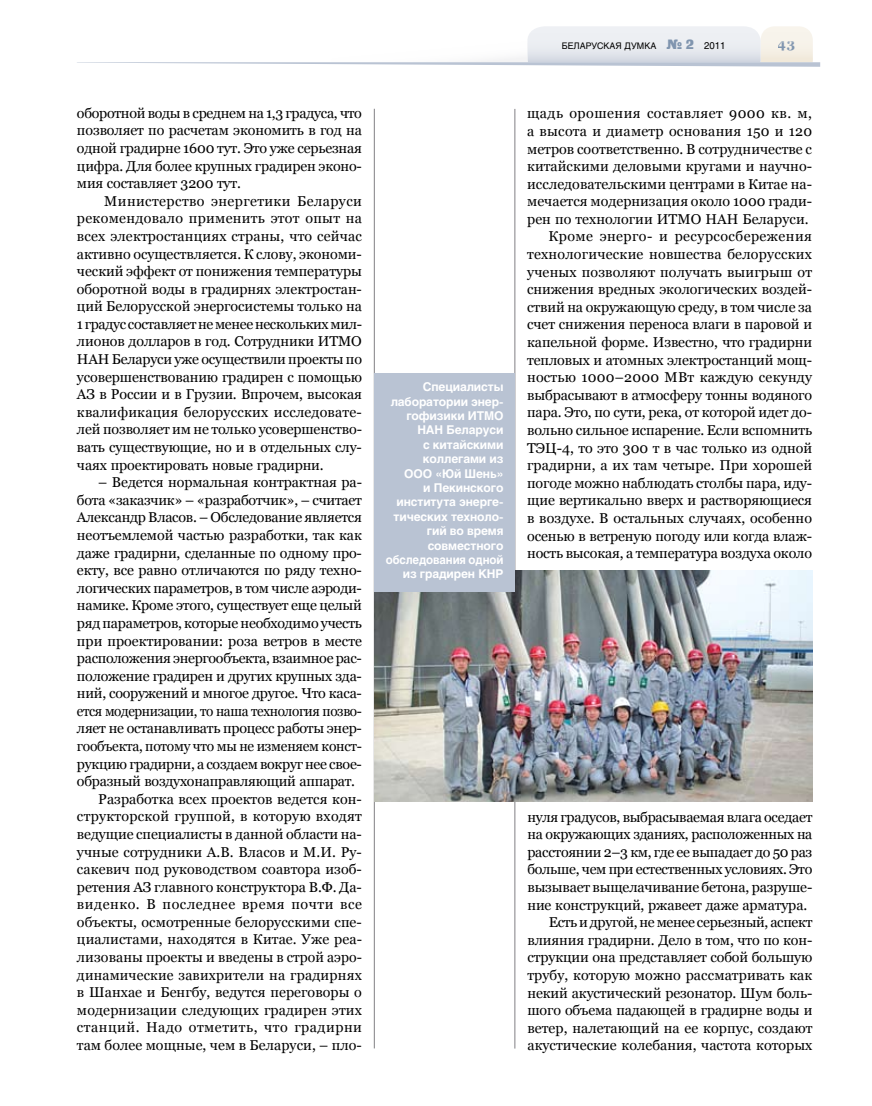
<style>
.page{position:relative;width:872px;height:1106px;background:#fff}
.page>*{position:absolute;margin:0;border:0;box-sizing:border-box;transform-origin:0 0}
.t1{font:14.25px/17.5px "Georgia";letter-spacing:-.005em;color:#000;text-align:justify}
.t2{font:14.25px "Georgia";letter-spacing:-.03em;color:#000;scale:.95 1}
.t3{font:14.25px "Georgia";letter-spacing:.02em;color:#000}
.t4{font:14.25px "Georgia";letter-spacing:.015em;color:#000}
.t5{font:14.25px "Georgia";letter-spacing:.035em;color:#000}
.t6{font:14.25px "Georgia";letter-spacing:.04em;color:#000}
.t7{font:700 13.5px "Georgia";color:#8095af}
.t8{font:700 12px/14.4px "Helios";letter-spacing:-.01em;color:#fff;text-align:right}
.t9{font:9px "Helios";color:#000}
.s1{font-family:"Black Grotesk C";font-size:13.5px;color:#8095af}
.s2{font-size:9.75px}
</style>
<div class="page">
<hr style="left:374px;top:109px;width:1px;height:939px;background:#818084">
<hr style="left:514px;top:109px;width:1px;height:939px;background:#818084">
<svg style="left:77px;top:26px;width:743px;height:41px"></svg>
<img style="left:374px;top:570px;width:438px;height:231px">
<div style="left:374px;top:373px;width:140px;height:219px;background:#b9c3d3"></div>
<p class="t1" style="left:77px;top:104px;width:286px">оборотной воды в среднем на 1,3 градуса, что позволяет по расчетам экономить в год на одной градирне 1600 тут. Это уже серьезная цифра. Для более крупных градирен эконо&shy;мия составляет 3200 тут.</p>
<p class="t1" style="left:77px;top:192px;width:286px;text-indent:27px">Министерство энергетики Беларуси рекомендовало применить этот опыт на всех электростанциях страны, что сейчас активно осуществляется. К слову, экономи&shy;ческий эффект от понижения температуры оборотной воды в градирнях электростан&shy;ций Белорусской энергосистемы только на 1 градус составляет не менее нескольких мил&shy;лионов долларов в год. Сотрудники ИТМО НАН Беларуси уже осуществили проекты по усовершенствованию градирен с помощью АЗ в России и в Грузии. Впрочем, высокая квалификация белорусских исследовате&shy;лей позволяет им не только усовершенство&shy;вать существующие, но и в отдельных слу&shy;чаях проектировать новые градирни.</p>
<p class="t1" style="left:98px;top:473px;width:265px">– Ведется нормальная контрактная ра-</p>
<p class="t1" style="left:77px;top:491px;width:286px">бота «заказчик» – «разработчик», – считает</p>
<p class="t1" style="left:77px;top:508px;width:286px">Александр Власов. – Обследование является</p>
<p class="t1" style="left:77px;top:526px;width:286px">неотъемлемой частью разработки, так как</p>
<p class="t1" style="left:77px;top:544px;width:286px">даже градирни, сделанные по одному про-</p>
<p class="t1" style="left:77px;top:561px;width:286px">екту, все равно отличаются по ряду техно-</p>
<p class="t1" style="left:77px;top:579px;width:286px">логических параметров, в том числе аэроди-</p>
<p class="t1" style="left:77px;top:596px;width:286px">намике. Кроме этого, существует еще целый</p>
<p class="t1" style="left:77px;top:614px;width:286px">ряд параметров, которые необходимо учесть</p>
<p class="t1" style="left:77px;top:632px;width:286px">при проектировании: роза ветров в месте</p>
<p class="t1" style="left:77px;top:649px;width:286px">расположения энергообъекта, взаимное рас-</p>
<p class="t1" style="left:77px;top:667px;width:286px">положение градирен и других крупных зда-</p>
<p class="t1" style="left:77px;top:684px;width:286px">ний, сооружений и многое другое. Что каса-</p>
<p class="t2" style="left:77px;top:702px;width:301px">ется модернизации, то наша технология позво-</p>
<p class="t1" style="left:77px;top:719px;width:286px">ляет не останавливать процесс работы энер-</p>
<p class="t1" style="left:77px;top:737px;width:286px">гообъекта, потому что мы не изменяем конст-</p>
<p class="t1" style="left:77px;top:754px;width:286px">рукцию градирни, а создаем вокруг нее свое-</p>
<p class="t1" style="left:77px;top:772px;width:280px">образный воздухонаправляющий аппарат.</p>
<p class="t1" style="left:98px;top:790px;width:265px">Разработка всех проектов ведется кон-</p>
<p class="t3" style="left:77px;top:808px;width:286px">структорской группой, в которую входят</p>
<p class="t1" style="left:77px;top:825px;width:286px">ведущие специалисты в данной области на-</p>
<p class="t1" style="left:77px;top:842px;width:286px">учные сотрудники А.В. Власов и М.И. Ру-</p>
<p class="t1" style="left:77px;top:860px;width:286px">сакевич под руководством соавтора изоб-</p>
<p class="t1" style="left:77px;top:878px;width:286px">ретения АЗ главного конструктора В.Ф. Да-</p>
<p class="t6" style="left:77px;top:896px;width:286px">виденко. В последнее время почти все</p>
<p class="t1" style="left:77px;top:913px;width:286px">объекты, осмотренные белорусскими спе-</p>
<p class="t1" style="left:77px;top:930px;width:286px">циалистами, находятся в Китае. Уже реа-</p>
<p class="t1" style="left:77px;top:948px;width:286px">лизованы проекты и введены в строй аэро-</p>
<p class="t4" style="left:77px;top:966px;width:286px">динамические завихрители на градирнях</p>
<p class="t1" style="left:77px;top:983px;width:286px">в Шанхае и Бенгбу, ведутся переговоры о</p>
<p class="t1" style="left:77px;top:1001px;width:286px">модернизации следующих градирен этих</p>
<p class="t5" style="left:77px;top:1019px;width:286px">станций. Надо отметить, что градирни</p>
<p class="t1" style="left:77px;top:1036px;width:286px">там более мощные, чем в Беларуси, – пло-</p>
<p class="t8" style="left:386px;top:379px;width:119px">Специалисты лаборатории энер&shy;гофизики ИТМО<br>НАН Беларуси<br>с китайскими коллегами из<br>ООО «Юй Шень»<br>и Пекинского института энерге&shy;тических техноло&shy;гий во время совместного обследования одной из градирен КНР</p>
<p class="t9" style="left:562px;top:40px;width:165px">БЕЛАРУСКАЯ ДУМКА <span class="s1">№ 2</span> <span class="s2">2011</span></p>
<p class="t7" style="left:778px;top:36px;width:19px">43</p>
<p class="t1" style="left:527px;top:105px;width:286px;text-align:right">щадь орошения составляет 9000 кв. м, а высота и диаметр основания 150 и 120 метров соответственно. В сотрудничестве с китайскими деловыми кругами и научно&shy;исследовательскими центрами в Китае на&shy;мечается модернизация около 1000 гради&shy;рен по технологии ИТМО НАН Беларуси.<br>Кроме энерго- и ресурсосбережения технологические новшества белорусских ученых позволяют получать выигрыш от снижения вредных экологических воздей&shy;ствий на окружающую среду, в том числе за счет снижения переноса влаги в паровой и капельной форме. Известно, что градирни тепловых и атомных электростанций мощ&shy;ностью 1000–2000 МВт каждую секунду выбрасывают в атмосферу тонны водяного пара. Это, по сути, река, от которой идет до&shy;вольно сильное испарение. Если вспомнить ТЭЦ-4, то это 300 т в час только из одной градирни, а их там четыре. При хорошей погоде можно наблюдать столбы пара, иду&shy;щие вертикально вверх и растворяющиеся в воздухе. В остальных случаях, особенно осенью в ветреную погоду или когда влаж&shy;ность высокая, а температура воздуха около</p>
<p class="t1" style="left:527px;top:808px;width:286px">нуля градусов, выбрасываемая влага оседает</p>
<p class="t1" style="left:527px;top:825px;width:286px">на окружающих зданиях, расположенных на</p>
<p class="t1" style="left:527px;top:843px;width:286px">расстоянии 2–3 км, где ее выпадает до 50 раз</p>
<p class="t1" style="left:527px;top:860px;width:286px">больше, чем при естественных условиях. Это</p>
<p class="t1" style="left:527px;top:878px;width:286px">вызывает выщелачивание бетона, разруше-</p>
<p class="t1" style="left:527px;top:895px;width:281px">ние конструкций, ржавеет даже арматура.</p>
<p class="t1" style="left:549px;top:913px;width:265px">Есть и другой, не менее серьезный, аспект</p>
<p class="t1" style="left:527px;top:931px;width:286px">влияния градирни. Дело в том, что по кон-</p>
<p class="t1" style="left:527px;top:948px;width:286px">струкции она представляет собой большую</p>
<p class="t1" style="left:527px;top:966px;width:286px">трубу, которую можно рассматривать как</p>
<p class="t1" style="left:527px;top:983px;width:286px">некий акустический резонатор. Шум боль-</p>
<p class="t1" style="left:527px;top:1001px;width:286px">шого объема падающей в градирне воды и</p>
<p class="t1" style="left:527px;top:1019px;width:286px">ветер, налетающий на ее корпус, создают</p>
<p class="t1" style="left:527px;top:1036px;width:286px">акустические колебания, частота которых</p>
</div>
